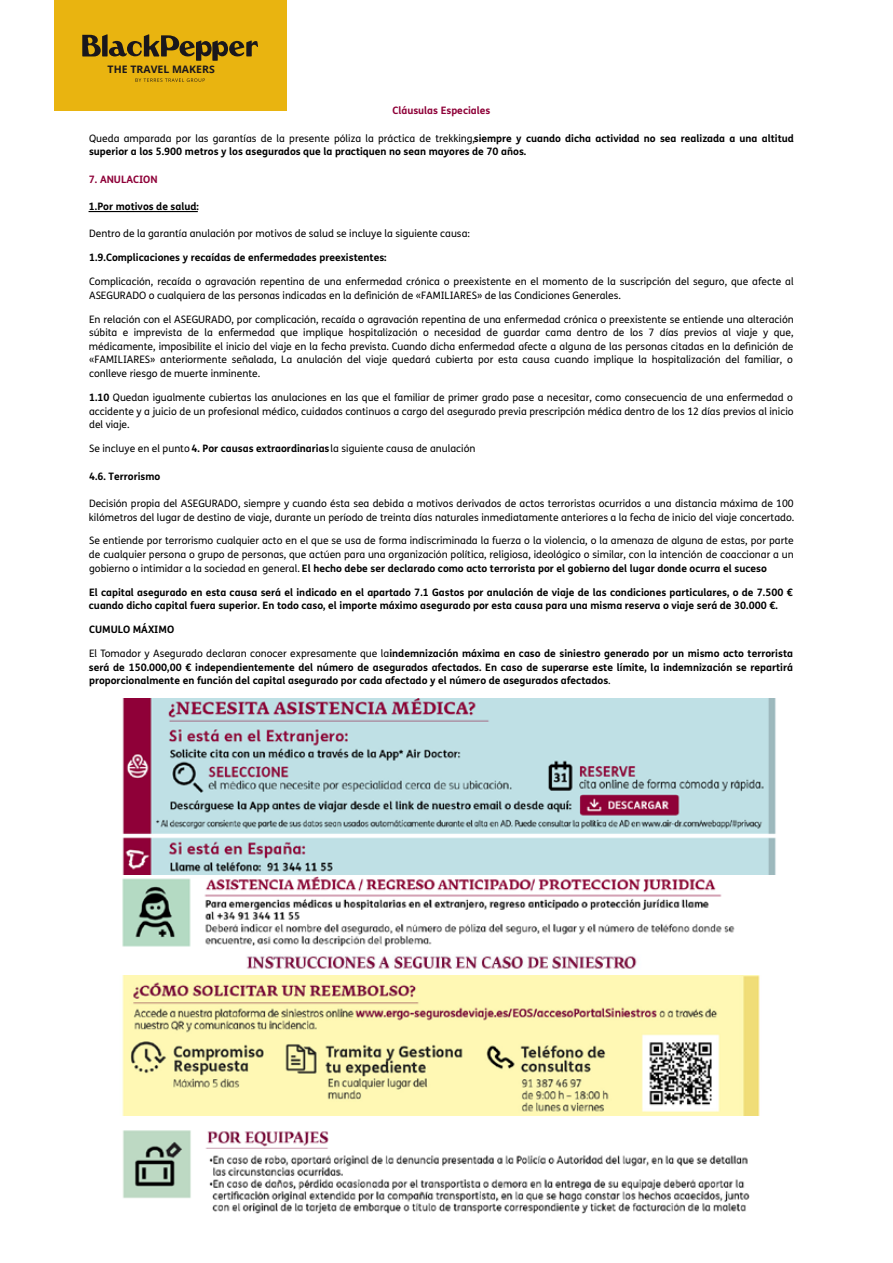
<style>
.page{position:relative;width:893px;height:1263px;background:#fff}
.page>*{position:absolute;margin:0;border:0;box-sizing:border-box;transform-origin:0 0}
.t1{font:700 10.35px "Open Sans";color:#1a171c}
.t2{font:10.2px/13.6px "FS Me";color:#000;text-align:justify}
.t3{font:700 10.2px/13.6px "FS Me";color:#000}
.t4{font:700 10.2px "FS Me";color:#8e0038}
.s1{font-weight:400}
.s2{font-weight:700}
</style>
<div class="page">
<div style="left:54px;top:0;width:232px;height:111px;background:#e9b410"></div>
<svg style="left:135px;top:78px;width:70px;height:4px"></svg>
<svg style="left:82px;top:34px;width:176px;height:27px"></svg>
<hr style="left:89px;top:211px;width:108px;height:1px;background:#000">
<img style="left:122px;top:698px;width:654px;height:177px">
<img style="left:122px;top:876px;width:638px;height:240px">
<img style="left:123px;top:1130px;width:627px;height:84px">
<p class="t1" style="left:108px;top:62px;width:109px">THE TRAVEL MAKERS</p>
<p class="t4" style="left:392px;top:104px;width:100px">Cláusulas Especiales</p>
<p class="t3" style="left:89px;top:131px;width:706px"><span class="s1">Queda amparada por las garantías de la presente póliza la práctica de trekking,</span>siempre y cuando dicha actividad no sea realizada a una altitud superior a los 5.900 metros y los asegurados que la practiquen no sean mayores de 70 años.</p>
<p class="t4" style="left:89px;top:173px;width:70px">7. ANULACION</p>
<p class="t3" style="left:89px;top:199px;width:112px">1.Por motivos de salud:</p>
<p class="t2" style="left:89px;top:227px;width:382px">Dentro de la garantía anulación por motivos de salud se incluye la siguiente causa:</p>
<p class="t3" style="left:89px;top:250px;width:299px">1.9.Complicaciones y recaídas de enfermedades preexistentes:</p>
<p class="t2" style="left:89px;top:275px;width:706px">Complicación, recaída o agravación repentina de una enfermedad crónica o preexistente en el momento de la suscripción del seguro, que afecte al<br>ASEGURADO o cualquiera de las personas indicadas en la definición de «FAMILIARES» de las Condiciones Generales.</p>
<p class="t2" style="left:89px;top:312px;width:706px">En relación con el ASEGURADO, por complicación, recaída o agravación repentina de una enfermedad crónica o preexistente se entiende una alteración súbita e imprevista de la enfermedad que implique hospitalización o necesidad de guardar cama dentro de los 7 días previos al viaje y que, médicamente, imposibilite el inicio del viaje en la fecha prevista. Cuando dicha enfermedad afecte a alguna de las personas citadas en la definición de «FAMILIARES» anteriormente señalada, La anulación del viaje quedará cubierta por esta causa cuando implique la hospitalización del familiar, o conlleve riesgo de muerte inminente.</p>
<p class="t2" style="left:89px;top:391px;width:706px"><span class="s2">1.10</span> Quedan igualmente cubiertas las anulaciones en las que el familiar de primer grado pase a necesitar, como consecuencia de una enfermedad o accidente y a juicio de un profesional médico, cuidados continuos a cargo del asegurado previa prescripción médica dentro de los 12 días previos al inicio del viaje.</p>
<p class="t2" style="left:89px;top:442px;width:388px">Se incluye en el punto <span class="s2">4. Por causas extraordinarias</span>la siguiente causa de anulación</p>
<p class="t3" style="left:89px;top:469px;width:73px">4.6. Terrorismo</p>
<p class="t2" style="left:89px;top:497px;width:707px">Decisión propia del ASEGURADO, siempre y cuando ésta sea debida a motivos derivados de actos terroristas ocurridos a una distancia máxima de 100 kilómetros del lugar de destino de viaje, durante un período de treinta días naturales inmediatamente anteriores a la fecha de inicio del viaje concertado.</p>
<p class="t2" style="left:89px;top:534px;width:706px">Se entiende por terrorismo cualquier acto en el que se usa de forma indiscriminada la fuerza o la violencia, o la amenaza de alguna de estas, por parte de cualquier persona o grupo de personas, que actúen para una organización política, religiosa, ideológico o similar, con la intención de coaccionar a un gobierno o intimidar a la sociedad en general. <span class="s2">El hecho debe ser declarado como acto terrorista por el gobierno del lugar donde ocurra el suceso</span>.</p>
<p class="t3" style="left:89px;top:585px;width:705px">El capital asegurado en esta causa será el indicado en el apartado 7.1 Gastos por anulación de viaje de las condiciones particulares, o de 7.500 € cuando dicho capital fuera superior. En todo caso, el importe máximo asegurado por esta causa para una misma reserva o viaje será de 30.000 €.</p>
<p class="t3" style="left:89px;top:623px;width:87px">CUMULO MÁXIMO</p>
<p class="t3" style="left:89px;top:646px;width:706px;text-align:justify"><span class="s1">El Tomador y Asegurado declaran conocer expresamente que la</span>indemnización máxima en caso de siniestro generado por un mismo acto terrorista será de 150.000,00 € independientemente del número de asegurados afectados. En caso de superarse este límite, la indemnización se repartirá proporcionalmente en función del capital asegurado por cada afectado y el número de asegurados afectados<span class="s1">.</span></p>
</div>
